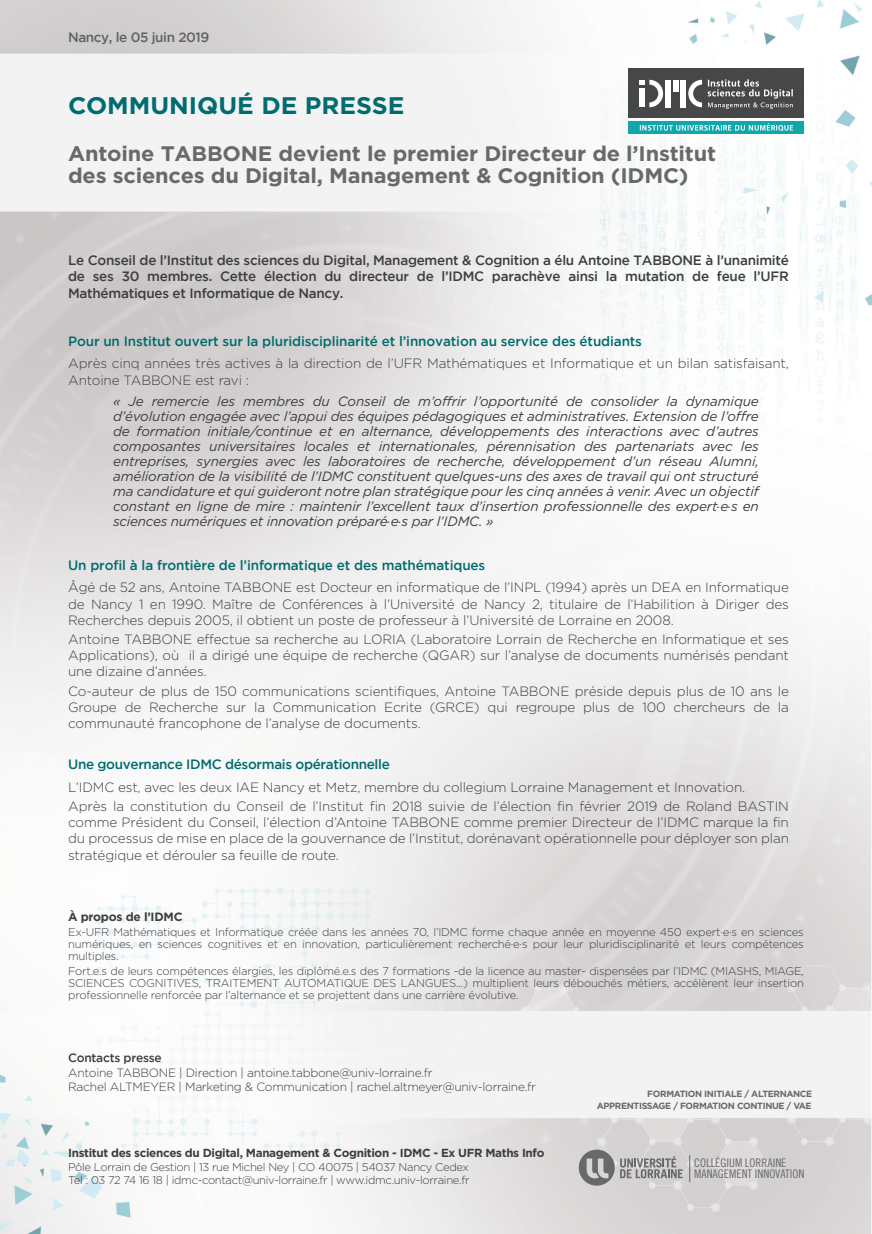
<style>
.page{position:relative;width:872px;height:1234px;background:#fff}
.page>*{position:absolute;margin:0;border:0;box-sizing:border-box;transform-origin:0 0}
.t1{font:700 24px "Gotham";color:#006c6f;scale:1.04 1}
.t2{font:700 21px/22.5px "Gotham";letter-spacing:-.01em;color:#69696c;scale:1.04 1}
.t3{font:300 13.5px/16.2px "Gotham";letter-spacing:-.01em;color:#3e3e3f;text-align:justify}
.t4{font:italic 13.5px/15px "Gotham";letter-spacing:-.02em;color:#3e3e3f;text-align:justify}
.t5{font:500 13.5px/16.2px "Gotham";letter-spacing:-.02em;color:#3e3e3f;text-align:justify}
.t6{font:500 13.5px "Gotham";letter-spacing:-.01em;color:#006c6f}
.t7{font:500 13.5px "Gotham";letter-spacing:-.03em;color:#5f6364}
.t8{font:300 12px/14.4px "Gotham";letter-spacing:-.02em;color:#3e3e3f}
.t9{font:700 12px "Gotham";letter-spacing:-.02em;color:#3e3e3f}
.t10{font:500 12px "Gotham";letter-spacing:-.02em;color:#3e3e3f}
.t11{font:11.85px/11.7px "Trade Gothic LT Cond Eighteen";color:#69696c}
.t12{font:700 11.7px "Gotham";letter-spacing:-.03em;color:#3e3e3f}
.t13{font:300 11.25px/12px "Gotham";letter-spacing:-.03em;color:#3e3e3f;text-align:justify}
.t14{font:700 9px/11.4px "Gotham";letter-spacing:-.04em;color:#69696c;text-align:right}
</style>
<div class="page">
<img style="left:0;top:0;width:872px;height:1233px">
<svg style="left:579px;top:1149px;width:103px;height:36px"></svg>
<svg style="left:689px;top:1154px;width:1px;height:27px"></svg>
<div style="left:628px;top:69px;width:176px;height:49px;background:#464748"></div>
<div style="left:665px;top:80px;width:6px;height:27px;background:#fff"></div>
<div style="left:680px;top:80px;width:5px;height:27px;background:#fff"></div>
<div style="left:673px;top:80px;width:5px;height:11px;background:#fff"></div>
<svg style="left:688px;top:79px;width:105px;height:30px"></svg>
<svg style="left:639px;top:80px;width:24px;height:27px"></svg>
<div style="left:639px;top:89px;width:5px;height:18px;background:#fff"></div>
<div style="left:628px;top:121px;width:176px;height:13px;background:#0ea7ac"></div>
<svg style="left:640px;top:123px;width:153px;height:8px"></svg>
<p class="t7" style="left:68px;top:30px;width:143px">Nancy, le 05 juin 2019</p>
<h1 class="t1" style="left:68px;top:89px;width:325px">COMMUNIQUÉ DE PRESSE</h1>
<h2 class="t2" style="left:68px;top:142px;width:624px">Antoine TABBONE devient le premier Directeur de l’Institut des sciences du Digital, Management &amp; Cognition (IDMC)</h2>
<p class="t5" style="left:68px;top:252px;width:722px">Le Conseil de l’Institut des sciences du Digital, Management &amp; Cognition a élu Antoine TABBONE à l’unanimité de ses 30 membres. Cette élection du directeur de l’IDMC parachève ainsi la mutation de feue l’UFR Mathématiques et Informatique de Nancy.</p>
<p class="t6" style="left:68px;top:333px;width:575px">Pour un Institut ouvert sur la pluridisciplinarité et l’innovation au service des étudiants</p>
<p class="t3" style="left:68px;top:355px;width:722px">Après cinq années très actives à la direction de l’UFR Mathématiques et Informatique et un bilan satisfaisant,<br>Antoine TABBONE est ravi :</p>
<p class="t4" style="left:113px;top:393px;width:647px">« Je remercie les membres du Conseil de m’offrir l’opportunité de consolider la dynamique d’évolution engagée avec l’appui des équipes pédagogiques et administratives. Extension de l’offre de formation initiale/continue et en alternance, développements des interactions avec d’autres composantes universitaires locales et internationales, pérennisation des partenariats avec les entreprises, synergies avec les laboratoires de recherche, développement d’un réseau Alumni, amélioration de la visibilité de l’IDMC constituent quelques-uns des axes de travail qui ont structuré ma candidature et qui guideront notre plan stratégique pour les cinq années à venir. Avec un objectif constant en ligne de mire : maintenir l’excellent taux d’insertion professionnelle des expert.e.s en sciences numériques et innovation préparé.e.s par l’IDMC. »</p>
<p class="t6" style="left:68px;top:557px;width:419px">Un profil à la frontière de l’informatique et des mathématiques</p>
<p class="t3" style="left:68px;top:579px;width:722px">Âgé de 52 ans, Antoine TABBONE est Docteur en informatique de l’INPL (1994) après un DEA en Informatique de Nancy 1 en 1990. Maître de Conférences à l’Université de Nancy 2, titulaire de l’Habilition à Diriger des Recherches depuis 2005, il obtient un poste de professeur à l’Université de Lorraine en 2008.</p>
<p class="t3" style="left:68px;top:630px;width:722px">Antoine TABBONE effectue sa recherche au LORIA (Laboratoire Lorrain de Recherche en Informatique et ses Applications), où il a dirigé une équipe de recherche (QGAR) sur l’analyse de documents numérisés pendant une dizaine d’années.</p>
<p class="t3" style="left:68px;top:682px;width:722px">Co-auteur de plus de 150 communications scientifiques, Antoine TABBONE préside depuis plus de 10 ans le Groupe de Recherche sur la Communication Ecrite (GRCE) qui regroupe plus de 100 chercheurs de la communauté francophone de l’analyse de documents.</p>
<p class="t6" style="left:68px;top:756px;width:323px">Une gouvernance IDMC désormais opérationnelle</p>
<p class="t3" style="left:68px;top:777px;width:722px;line-height:19.2px">L’IDMC est, avec les deux IAE Nancy et Metz, membre du collegium Lorraine Management et Innovation.<br>Après la constitution du Conseil de l’Institut fin 2018 suivie de l’élection fin février 2019 de Roland BASTIN</p>
<p class="t3" style="left:68px;top:813px;width:722px">comme Président du Conseil, l’élection d’Antoine TABBONE comme premier Directeur de l’IDMC marque la fin du processus de mise en place de la gouvernance de l’Institut, dorénavant opérationnelle pour déployer son plan stratégique et dérouler sa feuille de route.</p>
<p class="t9" style="left:68px;top:908px;width:116px">À propos de l’IDMC</p>
<p class="t13" style="left:68px;top:925px;width:737px">Ex-UFR Mathématiques et Informatique créée dans les années 70, l’IDMC forme chaque année en moyenne 450 expert·e·s en sciences numériques, en sciences cognitives et en innovation, particulièrement recherché·e·s pour leur pluridisciplinarité et leurs compétences multiples.</p>
<p class="t13" style="left:68px;top:964px;width:737px">Fort.e.s de leurs compétences élargies, les diplômé.e.s des 7 formations -de la licence au master- dispensées par l’IDMC (MIASHS, MIAGE, SCIENCES COGNITIVES, TRAITEMENT AUTOMATIQUE DES LANGUES...) multiplient leurs débouchés métiers, accélèrent leur insertion professionnelle renforcée par l’alternance et se projettent dans une carrière évolutive.</p>
<p class="t10" style="left:68px;top:1050px;width:95px">Contacts presse</p>
<p class="t8" style="left:68px;top:1064px;width:469px">Antoine TABBONE | Direction | antoine.tabbone@univ-lorraine.fr<br>Rachel ALTMEYER | Marketing &amp; Communication | rachel.altmeyer@univ-lorraine.fr</p>
<p class="t12" style="left:68px;top:1144px;width:478px">Institut des sciences du Digital, Management &amp; Cognition - IDMC - Ex UFR Maths Info</p>
<p class="t13" style="left:68px;top:1159px;width:403px;line-height:13.5px">Pôle Lorrain de Gestion | 13 rue Michel Ney | CO 40075 | 54037 Nancy Cedex<br>Tel : 03 72 74 16 18 | idmc-contact@univ-lorraine.fr | www.idmc.univ-lorraine.fr</p>
<p class="t14" style="left:597px;top:1087px;width:217px">FORMATION INITIALE / ALTERNANCE<br>APPRENTISSAGE / FORMATION CONTINUE / VAE</p>
<p class="t11" style="left:694px;top:1155px;width:112px">COLLÉGIUM LORRAINE<br>MANAGEMENT INNOVATION</p>
</div>
